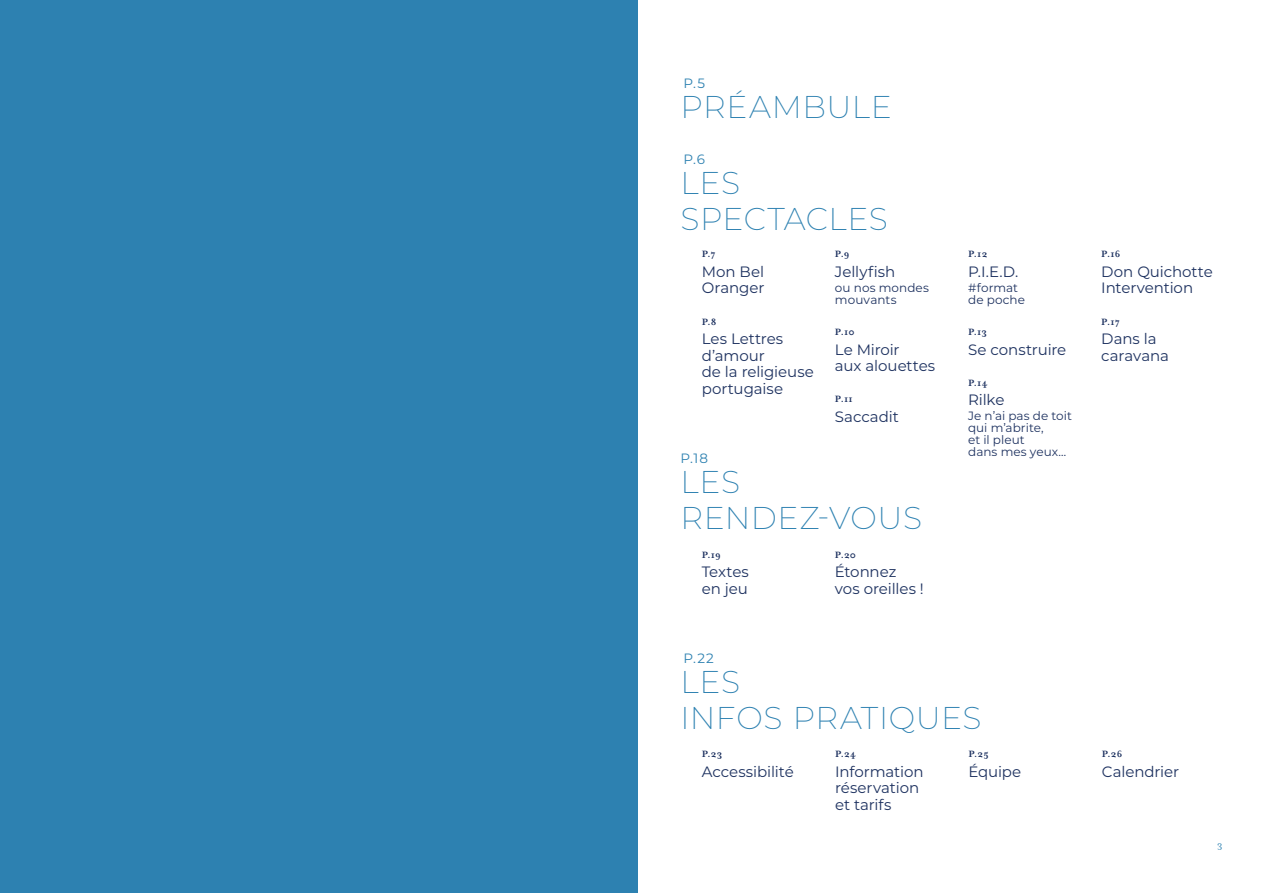
<style>
.page{position:relative;width:1276px;height:893px;background:#fff}
.page>*{position:absolute;margin:0;border:0;box-sizing:border-box;transform-origin:0 0}
.t1{font:200 31.5px/36px "Montserrat";letter-spacing:.015em;color:#2d81b1}
.t2{font:15px/16.5px "Montserrat";letter-spacing:-.005em;color:#1e3260}
.t3{font:13.5px "Montserrat";color:#2d81b1}
.t4{font:12px/12px "Montserrat";letter-spacing:.005em;color:#1e3260}
.t5{font:700 10.5px "Mrs Eaves OT";letter-spacing:.01em;color:#1e3260}
.t6{font:10.5px "Mrs Eaves OT";color:#2d81b1}
</style>
<div class="page">
<div style="left:0;top:0;width:638px;height:893px;background:#2d81b1"></div>
<p class="t3" style="left:683px;top:74px;width:23px">P.5</p>
<h1 class="t1" style="left:680px;top:88px;width:213px">PRÉAMBULE</h1>
<p class="t3" style="left:683px;top:150px;width:23px">P.6</p>
<h1 class="t1" style="left:680px;top:164px;width:209px">LES<br>SPECTACLES</h1>
<p class="t5" style="left:702px;top:248px;width:15px">P.7</p>
<p class="t2" style="left:702px;top:263px;width:64px">Mon Bel<br>Oranger</p>
<p class="t5" style="left:702px;top:315px;width:16px">P.8</p>
<p class="t2" style="left:702px;top:330px;width:114px">Les Lettres d’amour<br>de la religieuse portugaise</p>
<p class="t5" style="left:835px;top:248px;width:16px">P.9</p>
<p class="t2" style="left:835px;top:263px;width:62px">Jellyfish</p>
<p class="t4" style="left:835px;top:281px;width:95px">ou nos mondes mouvants</p>
<p class="t5" style="left:835px;top:326px;width:21px">P.10</p>
<p class="t2" style="left:835px;top:340px;width:102px">Le Miroir<br>aux alouettes</p>
<p class="t5" style="left:835px;top:393px;width:19px">P.11</p>
<p class="t2" style="left:835px;top:408px;width:65px">Saccadit</p>
<p class="t3" style="left:680px;top:449px;width:29px">P.18</p>
<h1 class="t1" style="left:680px;top:463px;width:243px">LES<br>RENDEZ-VOUS</h1>
<p class="t5" style="left:702px;top:548px;width:21px">P.19</p>
<p class="t2" style="left:702px;top:563px;width:49px">Textes en jeu</p>
<p class="t5" style="left:835px;top:548px;width:23px">P.20</p>
<p class="t2" style="left:835px;top:563px;width:90px">Étonnez vos oreilles !</p>
<p class="t5" style="left:968px;top:248px;width:21px">P.12</p>
<p class="t2" style="left:968px;top:263px;width:52px">P.I.E.D.</p>
<p class="t4" style="left:968px;top:281px;width:58px">#format de poche</p>
<p class="t5" style="left:968px;top:326px;width:20px">P.13</p>
<p class="t2" style="left:968px;top:340px;width:100px">Se construire</p>
<p class="t5" style="left:968px;top:377px;width:21px">P.14</p>
<p class="t2" style="left:968px;top:391px;width:38px">Rilke</p>
<p class="t4" style="left:968px;top:410px;width:105px">Je n’ai pas de toit qui m’abrite,<br>et il pleut<br>dans mes yeux…</p>
<p class="t3" style="left:683px;top:649px;width:32px">P.22</p>
<h1 class="t1" style="left:680px;top:663px;width:302px">LES<br>INFOS PRATIQUES</h1>
<p class="t5" style="left:702px;top:748px;width:22px">P.23</p>
<p class="t2" style="left:702px;top:762px;width:93px">Accessibilité</p>
<p class="t5" style="left:835px;top:748px;width:22px">P.24</p>
<p class="t2" style="left:835px;top:762px;width:90px">Information réservation et tarifs</p>
<p class="t5" style="left:968px;top:748px;width:22px">P.25</p>
<p class="t2" style="left:968px;top:762px;width:54px">Équipe</p>
<p class="t5" style="left:1101px;top:248px;width:21px">P.16</p>
<p class="t2" style="left:1101px;top:263px;width:113px">Don Quichotte<br>Intervention</p>
<p class="t5" style="left:1101px;top:315px;width:20px">P.17</p>
<p class="t2" style="left:1101px;top:330px;width:69px">Dans la caravana</p>
<p class="t5" style="left:1101px;top:748px;width:22px">P.26</p>
<p class="t2" style="left:1101px;top:762px;width:79px">Calendrier</p>
<p class="t6" style="left:1217px;top:839px;width:7px">3</p>
</div>
